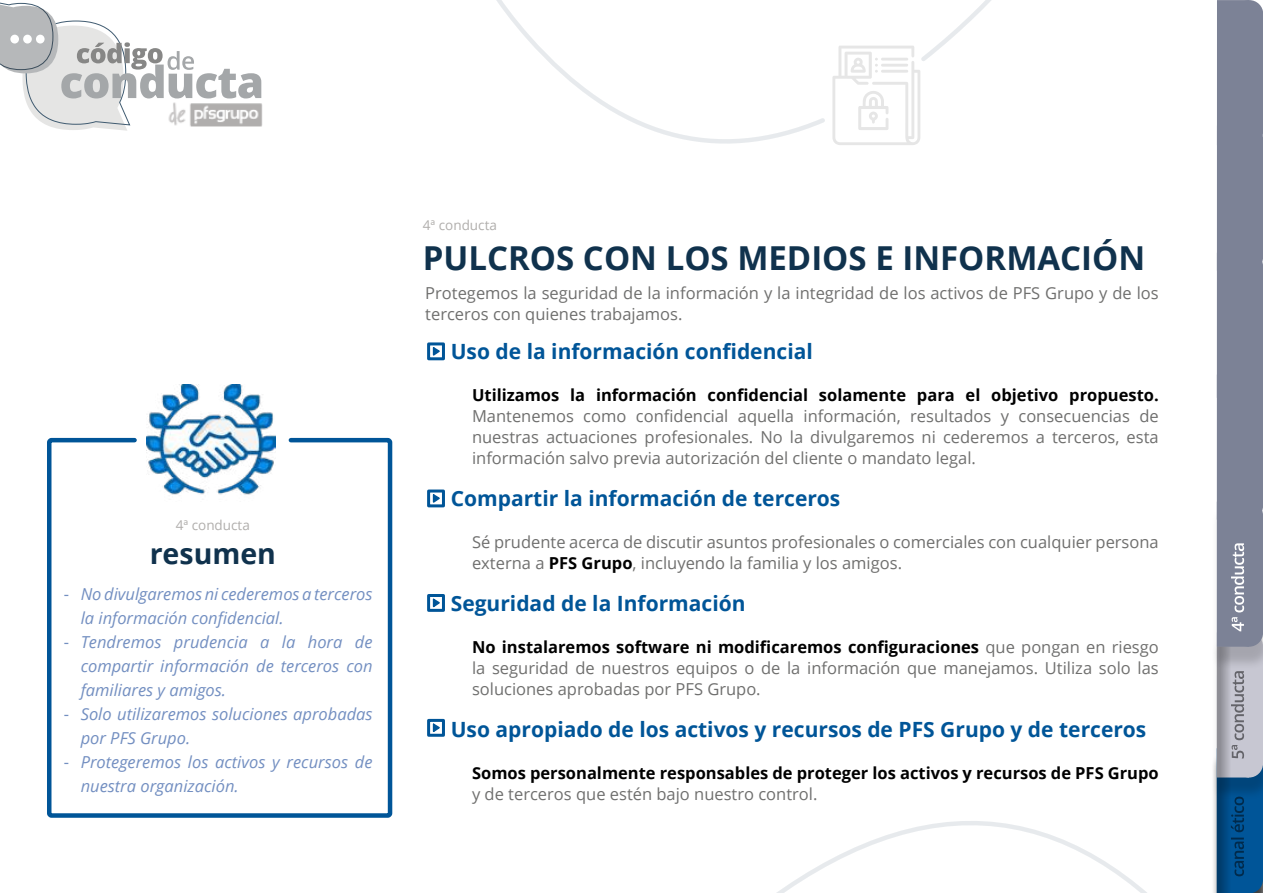
<style>
.page{position:relative;width:1263px;height:893px;background:#fff}
.page>*{position:absolute;margin:0;border:0;box-sizing:border-box;transform-origin:0 0}
.t1{font:700 33px "Open Sans";color:#10324d}
.t2{font:700 28.5px "Open Sans";color:#10324d}
.t3{font:700 21px "Open Sans";color:#005598}
.t4{font:16.5px/21px "Open Sans";color:#6f6f6e;text-align:justify}
.t5{font:italic 16.5px/24px "Open Sans";color:#738fc1}
.t6{font:700 16.5px "Open Sans";color:#000}
.t7{font:13.5px "Open Sans";color:#b0aeac}
.s1{font-style:normal}
.s2{font-weight:700;color:#000}
</style>
<div class="page">
<div style="left:47px;top:438px;width:345px;height:380px;border:4px solid #005598;border-radius:2px"></div>
<img style="left:147px;top:385px;width:128px;height:110px">
<div style="left:1212px;top:638px;width:51px;height:162px;background:#000;opacity:.19"></div>
<div style="left:1226px;top:646px;width:37px;height:118px;background:#c7c7d2"></div>
<div style="left:1217px;top:632px;width:32px;height:145px;background:#c7c7d2"></div>
<div style="left:1235px;top:750px;width:28px;height:27px;background:#c7c7d2;border-radius:50%"></div>
<div style="left:1212px;top:507px;width:51px;height:162px;background:#000;opacity:.17"></div>
<div style="left:1226px;top:515px;width:37px;height:118px;background:#7c8296"></div>
<div style="left:1217px;top:502px;width:32px;height:145px;background:#7c8296"></div>
<div style="left:1235px;top:502px;width:28px;height:27px;background:#7c8296;border-radius:50%"></div>
<div style="left:1235px;top:619px;width:28px;height:28px;background:#7c8296;border-radius:50%"></div>
<svg style="left:1231px;top:671px;width:13px;height:87px"></svg>
<div style="left:1226px;top:388px;width:37px;height:118px;background:#7c8296"></div>
<div style="left:1217px;top:375px;width:32px;height:145px;background:#7c8296"></div>
<div style="left:1235px;top:492px;width:28px;height:28px;background:#7c8296;border-radius:50%"></div>
<div style="left:1226px;top:267px;width:37px;height:117px;background:#7c8296"></div>
<div style="left:1217px;top:253px;width:32px;height:145px;background:#7c8296"></div>
<div style="left:1235px;top:253px;width:28px;height:28px;background:#7c8296;border-radius:50%"></div>
<div style="left:1235px;top:370px;width:28px;height:28px;background:#7c8296;border-radius:50%"></div>
<div style="left:1226px;top:139px;width:37px;height:118px;background:#7c8296"></div>
<div style="left:1217px;top:126px;width:32px;height:145px;background:#7c8296"></div>
<div style="left:1235px;top:126px;width:28px;height:27px;background:#7c8296;border-radius:50%"></div>
<div style="left:1235px;top:243px;width:28px;height:28px;background:#7c8296;border-radius:50%"></div>
<svg style="left:1217px;top:647px;width:14px;height:130px"></svg>
<svg style="left:1231px;top:543px;width:13px;height:88px"></svg>
<div style="left:1226px;top:14px;width:37px;height:117px;background:#7c8296"></div>
<div style="left:1217px;top:0;width:32px;height:145px;background:#7c8296"></div>
<div style="left:1235px;top:0;width:28px;height:28px;background:#7c8296;border-radius:50%"></div>
<div style="left:1235px;top:117px;width:28px;height:28px;background:#7c8296;border-radius:50%"></div>
<div style="left:427px;top:342px;width:18px;height:18px;border:3px solid #005598"></div>
<svg style="left:431px;top:346px;width:11px;height:12px"></svg>
<div style="left:427px;top:489px;width:18px;height:18px;border:3px solid #005598"></div>
<svg style="left:431px;top:493px;width:11px;height:12px"></svg>
<div style="left:427px;top:594px;width:18px;height:18px;border:3px solid #005598"></div>
<svg style="left:431px;top:597px;width:11px;height:12px"></svg>
<div style="left:427px;top:719px;width:18px;height:18px;border:3px solid #005598"></div>
<svg style="left:431px;top:722px;width:11px;height:12px"></svg>
<svg style="left:496px;top:0;width:745px;height:145px"></svg>
<svg style="left:832px;top:46px;width:88px;height:99px"></svg>
<svg style="left:777px;top:777px;width:486px;height:116px"></svg>
<svg style="left:0;top:2px;width:261px;height:129px"></svg>
<img style="left:165px;top:100px;width:98px;height:31px">
<p class="t7" style="left:176px;top:516px;width:76px">4ª conducta</p>
<h2 class="t2" style="left:150px;top:533px;width:128px">resumen</h2>
<p class="t5" style="left:81px;top:581px;width:293px;text-indent:-17px"><span class="s1">-</span> No divulgaremos ni cederemos a terceros la información confidencial.</p>
<p class="t5" style="left:81px;top:629px;width:293px;text-align:justify;text-indent:-17px"><span class="s1">-</span> Tendremos prudencia a la hora de compartir información de terceros con familiares y amigos.</p>
<p class="t5" style="left:81px;top:701px;width:293px;text-indent:-17px"><span class="s1">-</span> Solo utilizaremos soluciones aprobadas por PFS Grupo.</p>
<p class="t5" style="left:81px;top:749px;width:293px;text-indent:-17px"><span class="s1">-</span> Protegeremos los activos y recursos de nuestra organización.</p>
<p class="t7" style="left:423px;top:216px;width:76px">4ª conducta</p>
<h1 class="t1" style="left:423px;top:234px;width:724px">PULCROS CON LOS MEDIOS E INFORMACIÓN</h1>
<p class="t4" style="left:425px;top:282px;width:735px">Protegemos la seguridad de la información y la integridad de los activos de PFS Grupo y de los terceros con quienes trabajamos.</p>
<p class="t3" style="left:451px;top:336px;width:364px">Uso de la información confidencial</p>
<p class="t6" style="left:472px;top:383px;width:688px">Utilizamos la información confidencial solamente para el objetivo propuesto.</p>
<p class="t4" style="left:472px;top:405px;width:688px">Mantenemos como confidencial aquella información, resultados y consecuencias de nuestras actuaciones profesionales. No la divulgaremos ni cederemos a terceros, esta información salvo previa autorización del cliente o mandato legal.</p>
<p class="t3" style="left:451px;top:483px;width:391px">Compartir la información de terceros</p>
<p class="t4" style="left:472px;top:531px;width:688px">Sé prudente acerca de discutir asuntos profesionales o comerciales con cualquier persona externa a <span class="s2">PFS Grupo</span>, incluyendo la familia y los amigos.</p>
<p class="t3" style="left:451px;top:588px;width:296px">Seguridad de la Información</p>
<p class="t4" style="left:472px;top:636px;width:688px"><span class="s2">No instalaremos software ni modificaremos configuraciones</span> que pongan en riesgo la seguridad de nuestros equipos o de la información que manejamos. Utiliza solo las soluciones aprobadas por PFS Grupo.</p>
<p class="t3" style="left:451px;top:714px;width:697px">Uso apropiado de los activos y recursos de PFS Grupo y de terceros</p>
<p class="t6" style="left:472px;top:761px;width:688px">Somos personalmente responsables de proteger los activos y recursos de PFS Grupo</p>
<p class="t4" style="left:472px;top:783px;width:347px">y de terceros que estén bajo nuestro control.</p>
</div>
